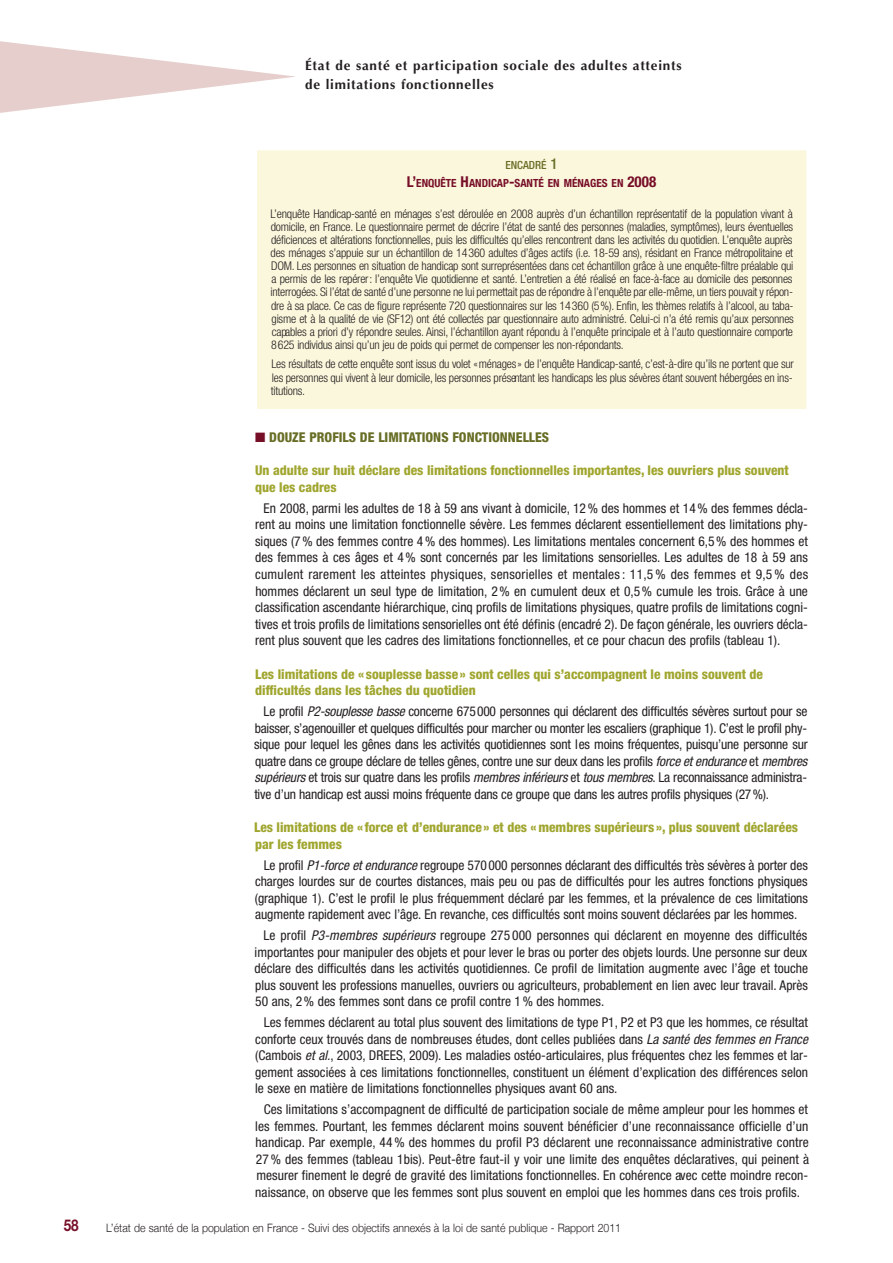
<style>
.page{position:relative;width:893px;height:1263px;background:#fff}
.page>*{position:absolute;margin:0;border:0;box-sizing:border-box;transform-origin:0 0}
.t1{font:700 16.2px "Helvetica Neue";color:#770e28;scale:.83 1}
.t2{font:condensed 13.5px/16.5px "Helvetica Neue";color:#231f20;text-align:justify}
.t3{font:800 condensed 13.5px/16.5px "Helvetica Neue";color:#a0a62f}
.t4{font:700 13.5px/19.5px "Optima";letter-spacing:.055em;color:#231f20}
.t5{font:800 condensed 13.5px "Helvetica Neue";color:#686e26}
.t6{font:300 condensed 12px/13px "Helvetica Neue";letter-spacing:-.02em;color:#231f20;text-align:justify}
.t7{font:300 11.55px "Helvetica Neue";color:#231f20;scale:.91 1}
.t8{font:700 condensed 11.25px/18px "Helvetica Neue";color:#770e28;text-align:center}
.s1{font-weight:500;color:#686e26}
.s2{font-weight:500;font-size:15px;color:#686e26}
.s3{font-size:15px}
.s4{color:#770e28}
.s5{font-style:italic}
</style>
<div class="page">
<svg style="left:0;top:41px;width:295px;height:72px"></svg>
<div style="left:257px;top:150px;width:549px;height:259px;background:#fbf7dd"></div>
<div style="left:255px;top:149px;width:553px;height:262px;border:2px solid #fff"></div>
<p class="t4" style="left:305px;top:57px;width:378px">État de santé et participation sociale des adultes atteints de limitations fonctionnelles</p>
<p class="t8" style="left:407px;top:157px;width:251px"><span class="s1">ENCADRÉ</span> <span class="s2">1<br></span><span class="s3">L’</span>ENQUÊTE <span class="s3">H</span>ANDICAP<span class="s3">-</span>SANTÉ EN MÉNAGES EN <span class="s3">2008</span></p>
<p class="t6" style="left:270px;top:208px;width:525px">L’enquête Handicap-santé en ménages s’est déroulée en 2008 auprès d’un échantillon représentatif de la population vivant à domicile, en France. Le questionnaire permet de décrire l’état de santé des personnes (maladies, symptômes), leurs éventuelles déficiences et altérations fonctionnelles, puis les difficultés qu’elles rencontrent dans les activités du quotidien. L’enquête auprès des ménages s’appuie sur un échantillon de 14360 adultes d’âges actifs (i.e. 18-59 ans), résidant en France métropolitaine et DOM. Les personnes en situation de handicap sont surreprésentées dans cet échantillon grâce à une enquête-filtre préalable qui a permis de les repérer: l’enquête Vie quotidienne et santé. L’entretien a été réalisé en face-à-face au domicile des personnes interrogées. Si l’état de santé d’une personne ne lui permettait pas de répondre à l’enquête par elle-même, un tiers pouvait y répon&shy;dre à sa place. Ce cas de figure représente 720 questionnaires sur les 14360 (5%). Enfin, les thèmes relatifs à l’alcool, au taba&shy;gisme et à la qualité de vie (SF12) ont été collectés par questionnaire auto administré. Celui-ci n’a été remis qu’aux personnes capables a priori d’y répondre seules. Ainsi, l’échantillon ayant répondu à l’enquête principale et à l’auto questionnaire comporte 8625 individus ainsi qu’un jeu de poids qui permet de compenser les non-répondants.</p>
<p class="t6" style="left:271px;top:359px;width:525px">Les résultats de cette enquête sont issus du volet «ménages» de l’enquête Handicap-santé, c’est-à-dire qu’ils ne portent que sur les personnes qui vivent à leur domicile, les personnes présentant les handicaps les plus sévères étant souvent hébergées en ins&shy;titutions.</p>
<p class="t5" style="left:255px;top:432px;width:296px"><span class="s4">■</span> DOUZE PROFILS DE LIMITATIONS FONCTIONNELLES</p>
<p class="t3" style="left:255px;top:464px;width:535px">Un adulte sur huit déclare des limitations fonctionnelles importantes, les ouvriers plus souvent que les cadres</p>
<p class="t2" style="left:255px;top:501px;width:554px;text-indent:9px">En 2008, parmi les adultes de 18 à 59 ans vivant à domicile, 12 % des hommes et 14 % des femmes décla&shy;rent au moins une limitation fonctionnelle sévère. Les femmes déclarent essentiellement des limitations phy&shy;siques (7 % des femmes contre 4 % des hommes). Les limitations mentales concernent 6,5 % des hommes et des femmes à ces âges et 4 % sont concernés par les limitations sensorielles. Les adultes de 18 à 59 ans cumulent rarement les atteintes physiques, sensorielles et mentales : 11,5 % des femmes et 9,5 % des hommes déclarent un seul type de limitation, 2 % en cumulent deux et 0,5 % cumule les trois. Grâce à une classification ascendante hiérarchique, cinq profils de limitations physiques, quatre profils de limitations cogni&shy;tives et trois profils de limitations sensorielles ont été définis (encadré 2). De façon générale, les ouvriers décla&shy;rent plus souvent que les cadres des limitations fonctionnelles, et ce pour chacun des profils (tableau 1).</p>
<p class="t3" style="left:255px;top:667px;width:509px">Les limitations de « souplesse basse» sont celles qui s’accompagnent le moins souvent de difficultés dans les tâches du quotidien</p>
<p class="t2" style="left:254px;top:704px;width:555px;text-indent:9px">Le profil <span class="s5">P2-souplesse basse</span> concerne 675000 personnes qui déclarent des difficultés sévères surtout pour se baisser, s’agenouiller et quelques difficultés pour marcher ou monter les escaliers (graphique 1). C’est le profil phy&shy;sique pour lequel les gênes dans les activités quotidiennes sont les moins fréquentes, puisqu’une personne sur quatre dans ce groupe déclare de telles gênes, contre une sur deux dans les profils <span class="s5">force et endurance</span> et <span class="s5">membres supérieurs</span> et trois sur quatre dans les profils <span class="s5">membres inférieurs</span> et <span class="s5">tous membres</span>. La reconnaissance administra&shy;tive d’un handicap est aussi moins fréquente dans ce groupe que dans les autres profils physiques (27%).</p>
<p class="t3" style="left:254px;top:820px;width:546px">Les limitations de «force et d’endurance » et des «membres supérieurs», plus souvent déclarées par les femmes</p>
<p class="t2" style="left:255px;top:858px;width:555px;text-indent:9px">Le profil <span class="s5">P1-force et endurance</span> regroupe 570000 personnes déclarant des difficultés très sévères à porter des charges lourdes sur de courtes distances, mais peu ou pas de difficultés pour les autres fonctions physiques (graphique 1). C’est le profil le plus fréquemment déclaré par les femmes, et la prévalence de ces limitations augmente rapidement avec l’âge. En revanche, ces difficultés sont moins souvent déclarées par les hommes.</p>
<p class="t2" style="left:255px;top:928px;width:555px;text-indent:9px">Le profil <span class="s5">P3-membres supérieurs</span> regroupe 275 000 personnes qui déclarent en moyenne des difficultés importantes pour manipuler des objets et pour lever le bras ou porter des objets lourds. Une personne sur deux déclare des difficultés dans les activités quotidiennes. Ce profil de limitation augmente avec l’âge et touche plus souvent les professions manuelles, ouvriers ou agriculteurs, probablement en lien avec leur travail. Après 50 ans, 2 % des femmes sont dans ce profil contre 1 % des hommes.</p>
<p class="t2" style="left:255px;top:1015px;width:554px;text-indent:9px">Les femmes déclarent au total plus souvent des limitations de type P1, P2 et P3 que les hommes, ce résultat conforte ceux trouvés dans de nombreuses études, dont celles publiées dans <span class="s5">La santé des femmes en France </span>(Cambois <span class="s5">et al.</span>, 2003, DREES, 2009). Les maladies ostéo-articulaires, plus fréquentes chez les femmes et lar&shy;gement associées à ces limitations fonctionnelles, constituent un élément d’explication des différences selon le sexe en matière de limitations fonctionnelles physiques avant 60 ans.</p>
<p class="t2" style="left:255px;top:1102px;width:555px;text-indent:8px">Ces limitations s’accompagnent de difficulté de participation sociale de même ampleur pour les hommes et les femmes. Pourtant, les femmes déclarent moins souvent bénéficier d’une reconnaissance officielle d’un handicap. Par exemple, 44 % des hommes du profil P3 déclarent une reconnaissance administrative contre 27 % des femmes (tableau 1bis). Peut-être faut-il y voir une limite des enquêtes déclaratives, qui peinent à mesurer finement le degré de gravité des limitations fonctionnelles. En cohérence avec cette moindre recon&shy;naissance, on observe que les femmes sont plus souvent en emploi que les hommes dans ces trois profils.</p>
<p class="t1" style="left:64px;top:1219px;width:20px">58</p>
<p class="t7" style="left:106px;top:1221px;width:567px">L’état de santé de la population en France - Suivi des objectifs annexés à la loi de santé publique - Rapport 2011</p>
</div>
